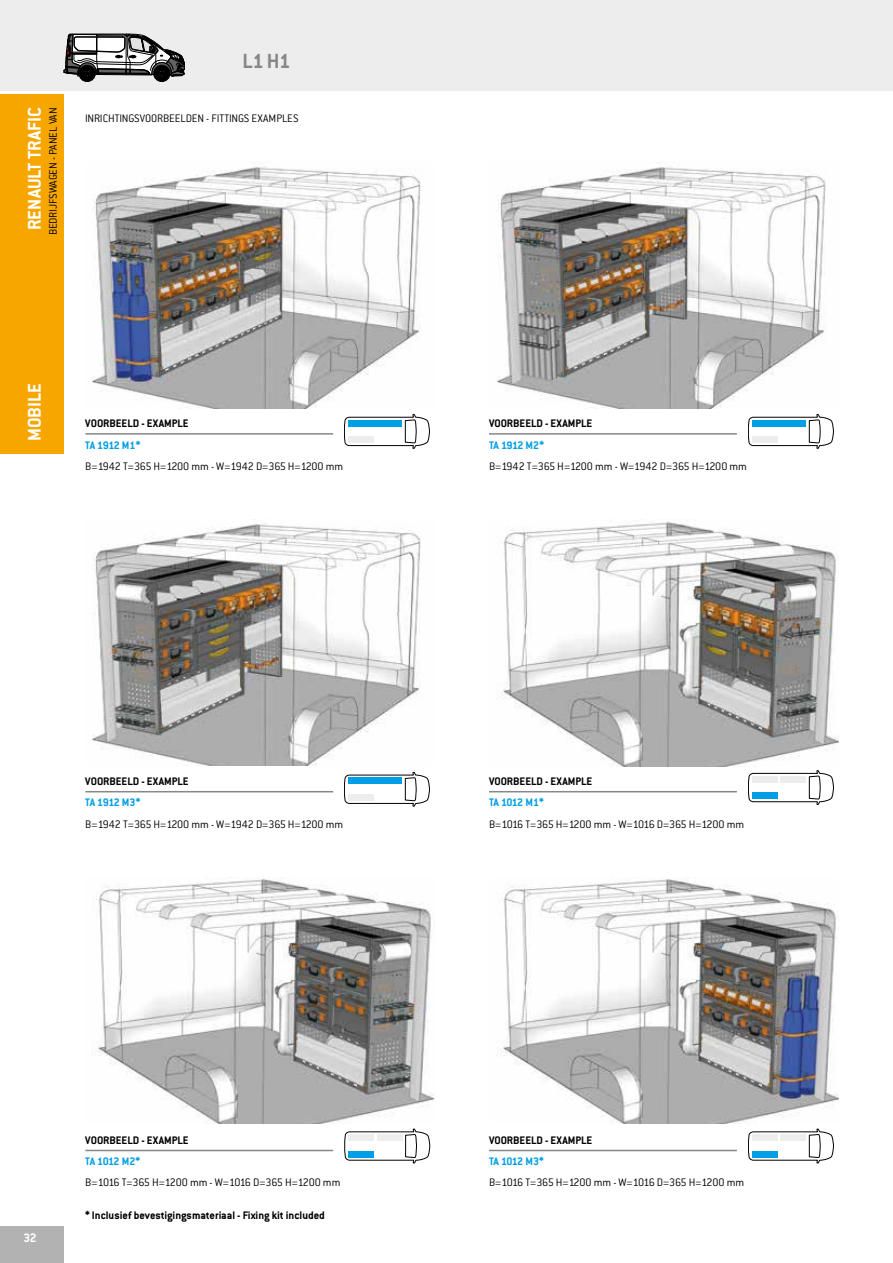
<style>
.page{position:relative;width:893px;height:1263px;background:#fff}
.page>*{position:absolute;margin:0;border:0;box-sizing:border-box;transform-origin:0 0}
.t1{font:700 22.5px "Conduit ITC Pro";color:#878786}
.t2{font:700 20.25px "Conduit ITC Pro";color:#fff}
.t3{font:700 13.5px "Conduit ITC Pro";color:#fff}
.t4{font:300 12px "Conduit ITC Pro";letter-spacing:-.02em;color:#000}
.t5{font:700 12px "Conduit ITC Pro";color:#000}
.t6{font:300 12px "Conduit ITC Pro";letter-spacing:-.06em;color:#000}
.t7{font:700 12px "Conduit ITC Pro";letter-spacing:-.04em;color:#009ee4}
</style>
<div class="page">
<div style="left:0;top:0;width:893px;height:90px;background:#ededed"></div>
<div style="left:0;top:1226px;width:64px;height:37px;background:#b2b2b2"></div>
<div style="left:0;top:95px;width:64px;height:359px;background:#f7a600"></div>
<img style="left:91px;top:167px;width:330px;height:241px">
<img style="left:91px;top:524px;width:330px;height:242px">
<svg style="left:344px;top:414px;width:86px;height:35px"></svg>
<div style="left:348px;top:420px;width:54px;height:6px;background:#009ee4"></div>
<div style="left:348px;top:437px;width:26px;height:6px;background:#ededed"></div>
<svg style="left:344px;top:772px;width:86px;height:34px"></svg>
<div style="left:348px;top:778px;width:54px;height:6px;background:#009ee4"></div>
<div style="left:348px;top:794px;width:26px;height:7px;background:#ededed"></div>
<svg style="left:748px;top:414px;width:86px;height:35px"></svg>
<div style="left:752px;top:420px;width:54px;height:6px;background:#009ee4"></div>
<div style="left:752px;top:437px;width:26px;height:6px;background:#ededed"></div>
<svg style="left:748px;top:1129px;width:86px;height:34px"></svg>
<div style="left:780px;top:1134px;width:26px;height:7px;background:#ededed"></div>
<div style="left:752px;top:1134px;width:26px;height:7px;background:#ededed"></div>
<div style="left:752px;top:1151px;width:26px;height:6px;background:#009ee4"></div>
<svg style="left:344px;top:1129px;width:86px;height:34px"></svg>
<div style="left:377px;top:1134px;width:25px;height:7px;background:#ededed"></div>
<div style="left:349px;top:1134px;width:25px;height:7px;background:#ededed"></div>
<div style="left:349px;top:1151px;width:25px;height:6px;background:#009ee4"></div>
<svg style="left:748px;top:770px;width:86px;height:35px"></svg>
<div style="left:780px;top:776px;width:26px;height:6px;background:#ededed"></div>
<div style="left:752px;top:776px;width:26px;height:6px;background:#ededed"></div>
<div style="left:752px;top:793px;width:26px;height:6px;background:#009ee4"></div>
<svg style="left:64px;top:34px;width:120px;height:48px"></svg>
<img style="left:497px;top:522px;width:342px;height:244px">
<img style="left:497px;top:879px;width:342px;height:245px">
<img style="left:92px;top:879px;width:342px;height:245px">
<img style="left:496px;top:167px;width:330px;height:241px">
<hr style="left:489px;top:433px;width:248px;height:2px;background:#878786">
<hr style="left:489px;top:791px;width:248px;height:1px;background:#878786">
<hr style="left:489px;top:1150px;width:248px;height:1px;background:#878786">
<hr style="left:85px;top:433px;width:248px;height:2px;background:#878786">
<hr style="left:85px;top:791px;width:248px;height:1px;background:#878786">
<hr style="left:85px;top:1150px;width:248px;height:1px;background:#878786">
<h1 class="t1" style="left:243px;top:52px;width:50px">L1 H1</h1>
<h2 class="t2" style="left:28px;top:230px;width:124px;rotate:-90deg">RENAULT TRAFIC</h2>
<p class="t4" style="left:48px;top:235px;width:129px;rotate:-90deg">BEDRIJFSWAGEN - PANEL VAN</p>
<p class="t4" style="left:85px;top:114px;width:215px">INRICHTINGSVOORBEELDEN - FITTINGS EXAMPLES</p>
<h2 class="t2" style="left:28px;top:441px;width:59px;rotate:-90deg">MOBILE</h2>
<p class="t5" style="left:85px;top:419px;width:105px">VOORBEELD - EXAMPLE</p>
<p class="t7" style="left:85px;top:440px;width:57px">TA 1912 M1*</p>
<p class="t4" style="left:85px;top:461px;width:260px">B=1942 T=365 H=1200 mm - W=1942 D=365 H=1200 mm</p>
<p class="t5" style="left:85px;top:776px;width:105px">VOORBEELD - EXAMPLE</p>
<p class="t7" style="left:85px;top:798px;width:57px">TA 1912 M3*</p>
<p class="t4" style="left:85px;top:819px;width:260px">B=1942 T=365 H=1200 mm - W=1942 D=365 H=1200 mm</p>
<p class="t5" style="left:489px;top:419px;width:105px">VOORBEELD - EXAMPLE</p>
<p class="t7" style="left:489px;top:440px;width:57px">TA 1912 M2*</p>
<p class="t4" style="left:489px;top:461px;width:260px">B=1942 T=365 H=1200 mm - W=1942 D=365 H=1200 mm</p>
<p class="t5" style="left:489px;top:776px;width:105px">VOORBEELD - EXAMPLE</p>
<p class="t7" style="left:489px;top:798px;width:56px">TA 1012 M1*</p>
<p class="t6" style="left:489px;top:819px;width:257px">B=1016 T=365 H=1200 mm - W=1016 D=365 H=1200 mm</p>
<p class="t3" style="left:23px;top:1232px;width:15px">32</p>
<p class="t5" style="left:85px;top:1135px;width:105px">VOORBEELD - EXAMPLE</p>
<p class="t5" style="left:489px;top:1135px;width:105px">VOORBEELD - EXAMPLE</p>
<p class="t7" style="left:85px;top:1156px;width:56px">TA 1012 M2*</p>
<p class="t7" style="left:489px;top:1156px;width:56px">TA 1012 M3*</p>
<p class="t6" style="left:85px;top:1178px;width:257px">B=1016 T=365 H=1200 mm - W=1016 D=365 H=1200 mm</p>
<p class="t5" style="left:85px;top:1211px;width:241px">* Inclusief bevestigingsmateriaal - Fixing kit included</p>
<p class="t6" style="left:489px;top:1178px;width:257px">B=1016 T=365 H=1200 mm - W=1016 D=365 H=1200 mm</p>
</div>
